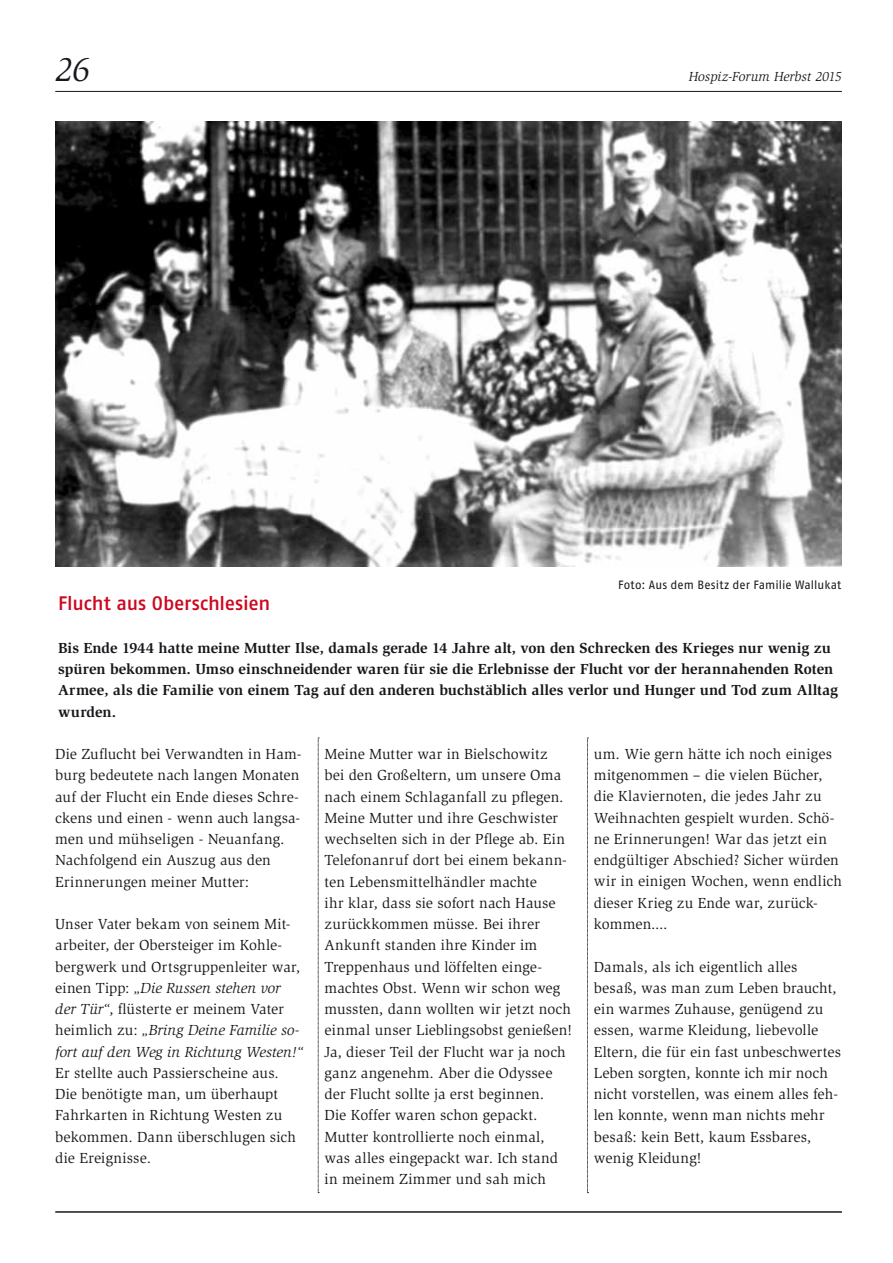
<style>
.page{position:relative;width:893px;height:1263px;background:#fff}
.page>*{position:absolute;margin:0;border:0;box-sizing:border-box;transform-origin:0 0}
.t1{font:italic 34.5px "Slimbach Std";color:#1a171c}
.t2{font:500 19.5px "Fago No";letter-spacing:-.01em;color:#cd071e}
.t3{font:15px/21.3px "Slimbach Std";letter-spacing:.01em;color:#1a171c}
.t4{font:700 15px/21.3px "Slimbach Std";color:#1a171c}
.t5{font:italic 13.5px "Slimbach Std";letter-spacing:-.005em;color:#1a171c}
.t6{font:12px "Fago No";letter-spacing:.005em;color:#1a171c}
.s1{font-style:italic}
</style>
<div class="page">
<hr style="left:55px;top:91px;width:787px;height:1px;background:#1a171c">
<hr style="left:55px;top:1211px;width:787px;height:2px;background:#1a171c">
<svg style="left:318px;top:738px;width:1px;height:455px"></svg>
<svg style="left:587px;top:738px;width:1px;height:455px"></svg>
<img style="left:55px;top:122px;width:787px;height:444px">
<h1 class="t1" style="left:55px;top:50px;width:36px">26</h1>
<p class="t5" style="left:689px;top:69px;width:155px">Hospiz-Forum Herbst 2015</p>
<p class="t6" style="left:618px;top:578px;width:225px">Foto: Aus dem Besitz der Familie Wallukat</p>
<h2 class="t2" style="left:58px;top:592px;width:214px">Flucht aus Oberschlesien</h2>
<p class="t4" style="left:58px;top:637px;width:782px">Bis Ende 1944 hatte meine Mutter Ilse, damals gerade 14 Jahre alt, von den Schrecken des Krieges nur wenig zu spüren bekommen. Umso einschneidender waren für sie die Erlebnisse der Flucht vor der herannahenden Roten Armee, als die Familie von einem Tag auf den anderen buchstäblich alles verlor und Hunger und Tod zum Alltag wurden.</p>
<p class="t3" style="left:55px;top:743px;width:248px">Die Zuflucht bei Verwandten in Ham&shy;burg bedeutete nach langen Monaten auf der Flucht ein Ende dieses Schre&shy;ckens und einen - wenn auch langsa&shy;men und mühseligen - Neuanfang.<br>Nachfolgend ein Auszug aus den Erinnerungen meiner Mutter:</p>
<p class="t3" style="left:55px;top:913px;width:249px">Unser Vater bekam von seinem Mit&shy;arbeiter, der Obersteiger im Kohle&shy;bergwerk und Ortsgruppenleiter war, einen Tipp: <span class="s1">„Die Russen stehen vor der Tür“</span>, flüsterte er meinem Vater heimlich zu: <span class="s1">„Bring Deine Familie so&shy;fort auf den Weg in Richtung Westen!“</span></p>
<p class="t3" style="left:55px;top:1062px;width:242px">Er stellte auch Passierscheine aus.<br>Die benötigte man, um überhaupt<br>Fahrkarten in Richtung Westen zu bekommen. Dann überschlugen sich die Ereignisse.</p>
<p class="t3" style="left:325px;top:743px;width:249px">Meine Mutter war in Bielschowitz<br>bei den Großeltern, um unsere Oma nach einem Schlaganfall zu pflegen.<br>Meine Mutter und ihre Geschwister wechselten sich in der Pflege ab. Ein Telefonanruf dort bei einem bekann&shy;ten Lebensmittelhändler machte<br>ihr klar, dass sie sofort nach Hause zurückkommen müsse. Bei ihrer Ankunft standen ihre Kinder im Treppenhaus und löffelten einge&shy;machtes Obst. Wenn wir schon weg mussten, dann wollten wir jetzt noch einmal unser Lieblingsobst genießen!<br>Ja, dieser Teil der Flucht war ja noch ganz angenehm. Aber die Odyssee der Flucht sollte ja erst beginnen.<br>Die Koffer waren schon gepackt.<br>Mutter kontrollierte noch einmal, was alles eingepackt war. Ich stand in meinem Zimmer und sah mich</p>
<p class="t3" style="left:594px;top:743px;width:250px">um. Wie gern hätte ich noch einiges mitgenommen – die vielen Bücher, die Klaviernoten, die jedes Jahr zu<br>Weihnachten gespielt wurden. Schö&shy;ne Erinnerungen! War das jetzt ein endgültiger Abschied? Sicher würden wir in einigen Wochen, wenn endlich dieser Krieg zu Ende war, zurück&shy;kommen....</p>
<p class="t3" style="left:594px;top:956px;width:249px">Damals, als ich eigentlich alles besaß, was man zum Leben braucht, ein warmes Zuhause, genügend zu essen, warme Kleidung, liebevolle<br>Eltern, die für ein fast unbeschwertes<br>Leben sorgten, konnte ich mir noch nicht vorstellen, was einem alles feh&shy;len konnte, wenn man nichts mehr besaß: kein Bett, kaum Essbares, wenig Kleidung!</p>
</div>
